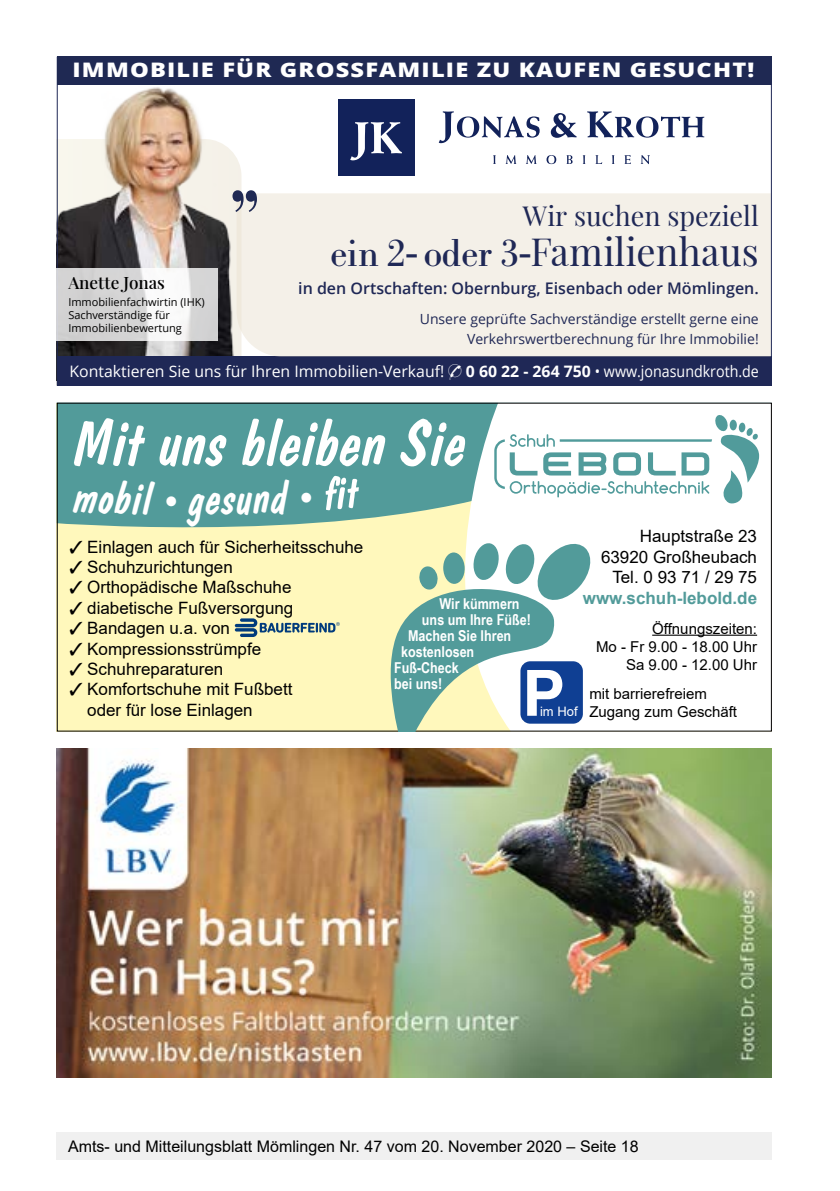
<style>
.page{position:relative;width:840px;height:1191px;background:#fff}
.page>*{position:absolute;margin:0;border:0;box-sizing:border-box;transform-origin:0 0}
.t1{font:600 83px "Playfair Display";color:#1f2953;scale:.88 1}
.t2{font:65.6px "Dom Diagonal BT";color:#fff}
.t3{font:38px "Playfair Display";color:#1f2856}
.t4{font:33.2px "Dom Diagonal BT";color:#fff}
.t5{font:27px "Playfair Display";color:#1f2856}
.t6{font:800 20px "Open Sans";letter-spacing:.05em;color:#fff;scale:1.18 1}
.t7{font:17px/20.4px "Arial";color:#000}
.t8{font:700 17px "Arial";color:#529b9a}
.t9{font:600 17px "Playfair Display";color:#000}
.t10{font:16px "Arial";color:#000}
.t11{font:600 16px "Open Sans";color:#1f2856}
.t12{font:15.8px "Open Sans";color:#fff}
.t13{font:15.8px "Open Sans";color:#fff;scale:.9 1}
.t14{font:15px/18px "Arial";color:#000;text-align:right}
.t15{font:700 15px "Arial Narrow";color:#fff}
.t16{font:14px/20px "Open Sans";color:#1f2856;text-align:right}
.t17{font:11px/13.2px "Open Sans";color:#000}
.s1{font-family:"OPTI Bodoni Antiqua"}
.s2{font-weight:700}
.s3{font-size:46.6px}
.s4{font-size:13px;color:#fff}
</style>
<div class="page">
<div style="left:57px;top:1132px;width:714px;height:27px;background:#f0f0f0"></div>
<div style="left:57px;top:403px;width:714px;height:328px;background:#fff8bc"></div>
<div style="left:59px;top:405px;width:356px;height:123px;background:#529b9a"></div>
<svg style="left:415px;top:405px;width:354px;height:324px;background:#eaf2f0"></svg>
<svg style="left:494px;top:414px;width:264px;height:90px;background:#dae9e9"></svg>
<svg style="left:235px;top:618px;width:104px;height:19px"></svg>
<hr style="left:651px;top:634px;width:105px;height:2px;background:#000">
<svg style="left:382px;top:540px;width:211px;height:191px"></svg>
<img style="left:59px;top:87px;width:176px;height:269px">
<div style="left:57px;top:356px;width:714px;height:30px;background:#1f2856"></div>
<div style="left:236px;top:193px;width:533px;height:163px;background:#f4f0e8"></div>
<svg style="left:438px;top:111px;width:101px;height:32px"></svg>
<svg style="left:587px;top:111px;width:117px;height:27px"></svg>
<svg style="left:550px;top:113px;width:26px;height:25px"></svg>
<svg style="left:493px;top:155px;width:2px;height:9px"></svg>
<svg style="left:505px;top:155px;width:11px;height:9px"></svg>
<svg style="left:526px;top:155px;width:10px;height:9px"></svg>
<svg style="left:546px;top:155px;width:10px;height:9px"></svg>
<svg style="left:566px;top:155px;width:6px;height:9px"></svg>
<svg style="left:595px;top:155px;width:7px;height:9px"></svg>
<svg style="left:612px;top:155px;width:2px;height:9px"></svg>
<svg style="left:624px;top:155px;width:6px;height:9px"></svg>
<svg style="left:640px;top:155px;width:9px;height:9px"></svg>
<svg style="left:582px;top:155px;width:3px;height:9px"></svg>
<div style="left:337px;top:99px;width:77px;height:77px;background:#12225a"></div>
<svg style="left:350px;top:122px;width:51px;height:38px"></svg>
<div style="left:58px;top:57px;width:713px;height:28px;background:#1f2953"></div>
<svg style="left:57px;top:269px;width:160px;height:72px;fill:#d5d4d5"></svg>
<img style="left:57px;top:748px;width:714px;height:329px">
<div style="left:73px;top:480px;width:82px;height:35px;background:#529b9a"></div>
<div style="left:205px;top:479px;width:86px;height:36px;background:#529b9a"></div>
<svg style="left:301px;top:493px;width:10px;height:10px"></svg>
<svg style="left:323px;top:475px;width:37px;height:35px"></svg>
<p class="t6" style="left:73px;top:55px;width:579px">IMMOBILIE FÜR GROSSFAMILIE ZU KAUFEN GESUCHT!</p>
<p class="t9" style="left:68px;top:271px;width:98px">Anette Jonas</p>
<p class="t17" style="left:68px;top:295px;width:138px">Immobilienfachwirtin (IHK)<br>Sachverständige für<br>Immobilienbewertung</p>
<h1 class="t1" style="left:229px;top:114px;width:35px">„</h1>
<h3 class="t5" style="left:522px;top:197px;width:237px">Wir suchen speziell</h3>
<h3 class="t3" style="left:329px;top:226px;width:430px"><span class="s1">ein 2- oder 3-</span>Familienhaus</h3>
<p class="t11" style="left:298px;top:277px;width:462px">in den Ortschaften: Obernburg, Eisenbach oder Mömlingen.</p>
<p class="t16" style="left:419px;top:308px;width:340px">Unsere geprüfte Sachverständige erstellt gerne eine<br>Verkehrswertberechnung für Ihre Immobilie!</p>
<p class="t12" style="left:69px;top:361px;width:376px">Kontaktieren Sie uns für Ihren Immobilien-Verkauf!</p>
<p class="t13" style="left:465px;top:361px;width:327px"><span class="s2">0 60 22 - 264 750</span> • www.jonasundkroth.de</p>
<h2 class="t2" style="left:75px;top:402px;width:394px">Mit uns bleiben Sie</h2>
<h3 class="t4" style="left:161px;top:483px;width:46px">•<span class="s3">g</span></h3>
<p class="t7" style="left:69px;top:536px;width:295px">✓ Einlagen auch für Sicherheitsschuhe</p>
<p class="t7" style="left:69px;top:556px;width:165px">✓ Schuhzurichtungen</p>
<p class="t7" style="left:69px;top:577px;width:224px">✓ Orthopädische Maßschuhe</p>
<p class="t7" style="left:69px;top:597px;width:225px">✓ diabetische Fußversorgung</p>
<p class="t7" style="left:69px;top:618px;width:162px">✓ Bandagen u.a. von</p>
<p class="t7" style="left:69px;top:638px;width:193px">✓ Kompressionsstrümpfe</p>
<p class="t7" style="left:69px;top:658px;width:156px">✓ Schuhreparaturen</p>
<p class="t7" style="left:87px;top:679px;width:207px;text-indent:-18px">✓ Komfortschuhe mit Fußbett oder für lose Einlagen</p>
<p class="t15" style="left:439px;top:592px;width:82px">Wir kümmern</p>
<p class="t15" style="left:422px;top:608px;width:110px">uns um Ihre Füße!</p>
<p class="t15" style="left:408px;top:624px;width:105px">Machen Sie Ihren</p>
<p class="t15" style="left:401px;top:640px;width:75px">kostenlosen</p>
<p class="t15" style="left:394px;top:656px;width:66px">Fuß-Check</p>
<p class="t15" style="left:394px;top:672px;width:50px">bei uns!</p>
<p class="t7" style="left:600px;top:526px;width:157px;text-align:right">Hauptstraße 23<br>63920 Großheubach<br>Tel. 0 93 71 / 29 75</p>
<p class="t8" style="left:582px;top:585px;width:176px">www.schuh-lebold.de</p>
<p class="t14" style="left:595px;top:619px;width:162px">Öffnungszeiten:<br>Mo - Fr 9.00 - 18.00 Uhr<br>Sa 9.00 - 12.00 Uhr</p>
<p class="t14" style="left:539px;top:685px;width:198px;text-align:left;text-indent:49px">mit barrierefreiem<br><span class="s4">im Hof</span> Zugang zum Geschäft</p>
<p class="t10" style="left:68px;top:1135px;width:572px">Amts- und Mitteilungsblatt Mömlingen Nr. 47 vom 20. November 2020 – Seite 18</p>
</div>
